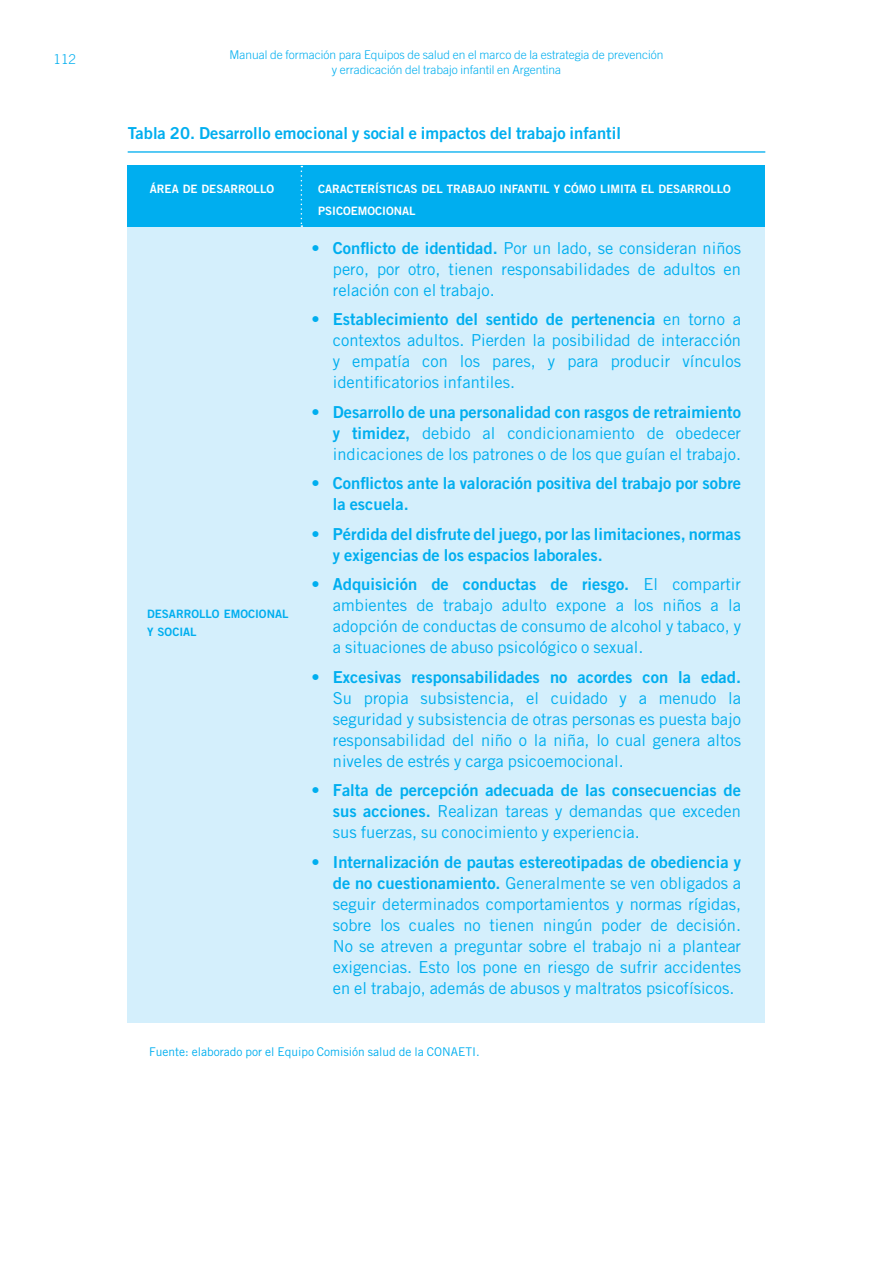
<style>
.page{position:relative;width:893px;height:1263px;background:#fff}
.page>*{position:absolute;margin:0;border:0;box-sizing:border-box;transform-origin:0 0}
.t1{font:16.5px/21px "Trade Gothic LT Std";color:#00aeef;text-align:justify}
.t2{font:16.5px/21px "Trade Gothic LT Std Bd 2";color:#00aeef}
.t3{font:300 13.5px "Trade Gothic LT Std";color:#00aeef}
.t4{font:300 12px/15px "Trade Gothic LT Std";color:#00aeef;text-align:center}
.t5{font:12px "Trade Gothic LT Std";color:#00aeef}
.t6{font:11.55px/22.5px "Trade Gothic LT Std Bd 2";color:#fff}
.t7{font:11.55px/18px "Trade Gothic LT Std Bd 2";color:#00aeef}
.s1{font-family:"Trade Gothic LT Std Bd 2"}
.s2{font-family:"Trade Gothic LT Std"}
</style>
<div class="page">
<div style="left:128px;top:166px;width:637px;height:61px;background:#00aeef"></div>
<div style="left:128px;top:227px;width:637px;height:796px;background:#d4effc"></div>
<hr style="left:128px;top:151px;width:637px;height:2px;background:#00aeef">
<svg style="left:301px;top:166px;width:1px;height:61px"></svg>
<p class="t3" style="left:54px;top:51px;width:24px">112</p>
<p class="t4" style="left:229px;top:47px;width:435px">Manual de formación para Equipos de salud en el marco de la estrategia de prevención y erradicación del trabajo infantil en Argentina</p>
<p class="t2" style="left:128px;top:123px;width:495px">Tabla 20. Desarrollo emocional y social e impactos del trabajo infantil</p>
<p class="t6" style="left:150px;top:177px;width:126px">ÁREA DE DESARROLLO</p>
<p class="t6" style="left:318px;top:177px;width:414px">CARACTERÍSTICAS DEL TRABAJO INFANTIL Y CÓMO LIMITA EL DESARROLLO<br>PSICOEMOCIONAL</p>
<p class="t7" style="left:147px;top:605px;width:143px">DESARROLLO EMOCIONAL<br>Y SOCIAL</p>
<p class="t1" style="left:333px;top:237px;width:410px;text-indent:-21px"><span class="s1">• Conflicto de identidad.</span> Por un lado, se consideran niños pero, por otro, tienen responsabilidades de adultos en relación con el trabajo.</p>
<p class="t2" style="left:312px;top:308px;width:431px">• Establecimiento del sentido de pertenencia <span class="s2">en torno a</span></p>
<p class="t1" style="left:333px;top:330px;width:410px">contextos adultos. Pierden la posibilidad de interacción y empatía con los pares, y para producir vínculos identificatorios infantiles.</p>
<p class="t2" style="left:312px;top:401px;width:431px">• Desarrollo de una personalidad con rasgos de retraimiento</p>
<p class="t1" style="left:333px;top:422px;width:410px"><span class="s1">y timidez,</span> debido al condicionamiento de obedecer indicaciones de los patrones o de los que guían el trabajo.</p>
<p class="t2" style="left:333px;top:472px;width:410px;text-indent:-21px">• Conflictos ante la valoración positiva del trabajo por sobre la escuela.</p>
<p class="t2" style="left:333px;top:523px;width:410px;text-indent:-21px">• Pérdida del disfrute del juego, por las limitaciones, normas y exigencias de los espacios laborales.</p>
<p class="t2" style="left:312px;top:574px;width:431px">• Adquisición de conductas de riesgo. <span class="s2">El compartir</span></p>
<p class="t1" style="left:333px;top:595px;width:410px">ambientes de trabajo adulto expone a los niños a la adopción de conductas de consumo de alcohol y tabaco, y a situaciones de abuso psicológico o sexual.</p>
<p class="t2" style="left:312px;top:666px;width:431px">• Excesivas responsabilidades no acordes con la edad.</p>
<p class="t1" style="left:333px;top:687px;width:410px">Su propia subsistencia, el cuidado y a menudo la seguridad y subsistencia de otras personas es puesta bajo responsabilidad del niño o la niña, lo cual genera altos niveles de estrés y carga psicoemocional.</p>
<p class="t2" style="left:312px;top:780px;width:431px">• Falta de percepción adecuada de las consecuencias de</p>
<p class="t1" style="left:333px;top:801px;width:410px"><span class="s1">sus acciones.</span> Realizan tareas y demandas que exceden sus fuerzas, su conocimiento y experiencia.</p>
<p class="t2" style="left:312px;top:851px;width:431px">• Internalización de pautas estereotipadas de obediencia y</p>
<p class="t1" style="left:333px;top:872px;width:410px"><span class="s1">de no cuestionamiento.</span> Generalmente se ven obligados a seguir determinados comportamientos y normas rígidas, sobre los cuales no tienen ningún poder de decisión.<br>No se atreven a preguntar sobre el trabajo ni a plantear exigencias. Esto los pone en riesgo de sufrir accidentes en el trabajo, además de abusos y maltratos psicofísicos.</p>
<p class="t5" style="left:149px;top:1044px;width:332px">Fuente: elaborado por el Equipo Comisión salud de la CONAETI.</p>
</div>
